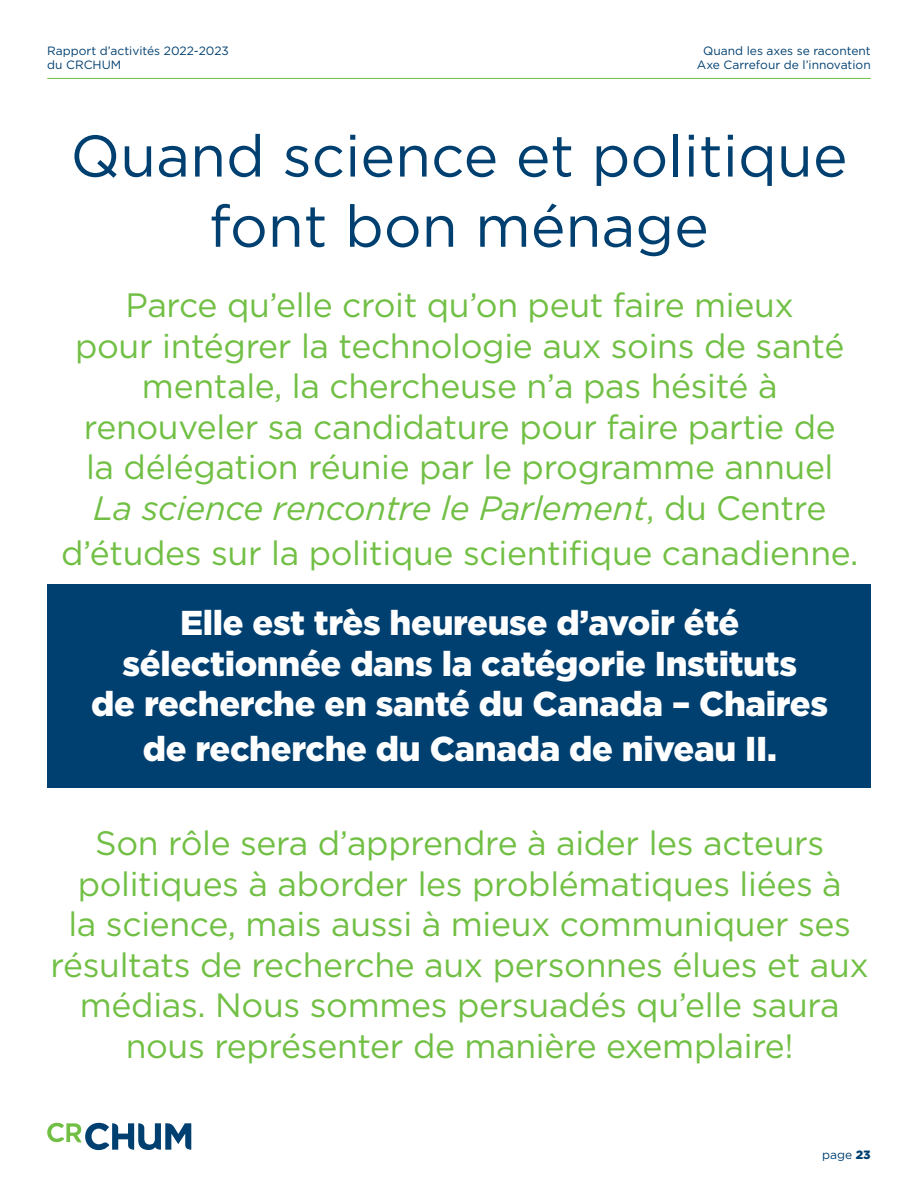
<style>
.page{position:relative;width:918px;height:1188px;background:#fff}
.page>*{position:absolute;margin:0;border:0;box-sizing:border-box;transform-origin:0 0}
.t1{font:58.5px/70.2px "Gotham";color:#004071;text-align:center}
.t2{font:900 34.5px/40.5px "Gotham";letter-spacing:-.01em;color:#fff;text-align:center}
.t3{font:33.75px/40.5px "Gotham";letter-spacing:-.01em;color:#71bf44;text-align:center}
.t4{font:12px/14.4px "Gotham";color:#004071}
.s1{font-style:italic}
.s2{font-weight:900}
</style>
<div class="page">
<svg style="left:47px;top:1123px;width:144px;height:27px"></svg>
<hr style="left:47px;top:78px;width:824px;height:1px;background:#71bf44">
<div style="left:47px;top:585px;width:824px;height:203px;background:#004071"></div>
<p class="t4" style="left:47px;top:43px;width:183px">Rapport d’activités 2022-2023 du CRCHUM</p>
<p class="t4" style="left:697px;top:43px;width:175px;text-align:center">Quand les axes se racontent<br>Axe Carrefour de l’innovation</p>
<h1 class="t1" style="left:70px;top:120px;width:779px">Quand science et politique font bon ménage</h1>
<p class="t3" style="left:75px;top:284px;width:771px">Parce qu’elle croit qu’on peut faire mieux<br>pour intégrer la technologie aux soins de santé mentale, la chercheuse n’a pas hésité à renouveler sa candidature pour faire partie de la délégation réunie par le programme annuel <span class="s1">La science rencontre le Parlement</span>, du Centre</p>
<p class="t3" style="left:61px;top:532px;width:799px">d’études sur la politique scientifique canadienne.</p>
<p class="t2" style="left:91px;top:603px;width:738px">Elle est très heureuse d’avoir été sélectionnée dans la catégorie Instituts<br>de recherche en santé du Canada – Chaires</p>
<p class="t2" style="left:143px;top:728px;width:636px">de recherche du Canada de niveau II.</p>
<p class="t3" style="left:51px;top:822px;width:820px">Son rôle sera d’apprendre à aider les acteurs politiques à aborder les problématiques liées à<br>la science, mais aussi à mieux communiquer ses résultats de recherche aux personnes élues et aux médias. Nous sommes persuadés qu’elle saura nous représenter de manière exemplaire!</p>
<p class="t4" style="left:822px;top:1148px;width:50px">page <span class="s2">23</span></p>
</div>
